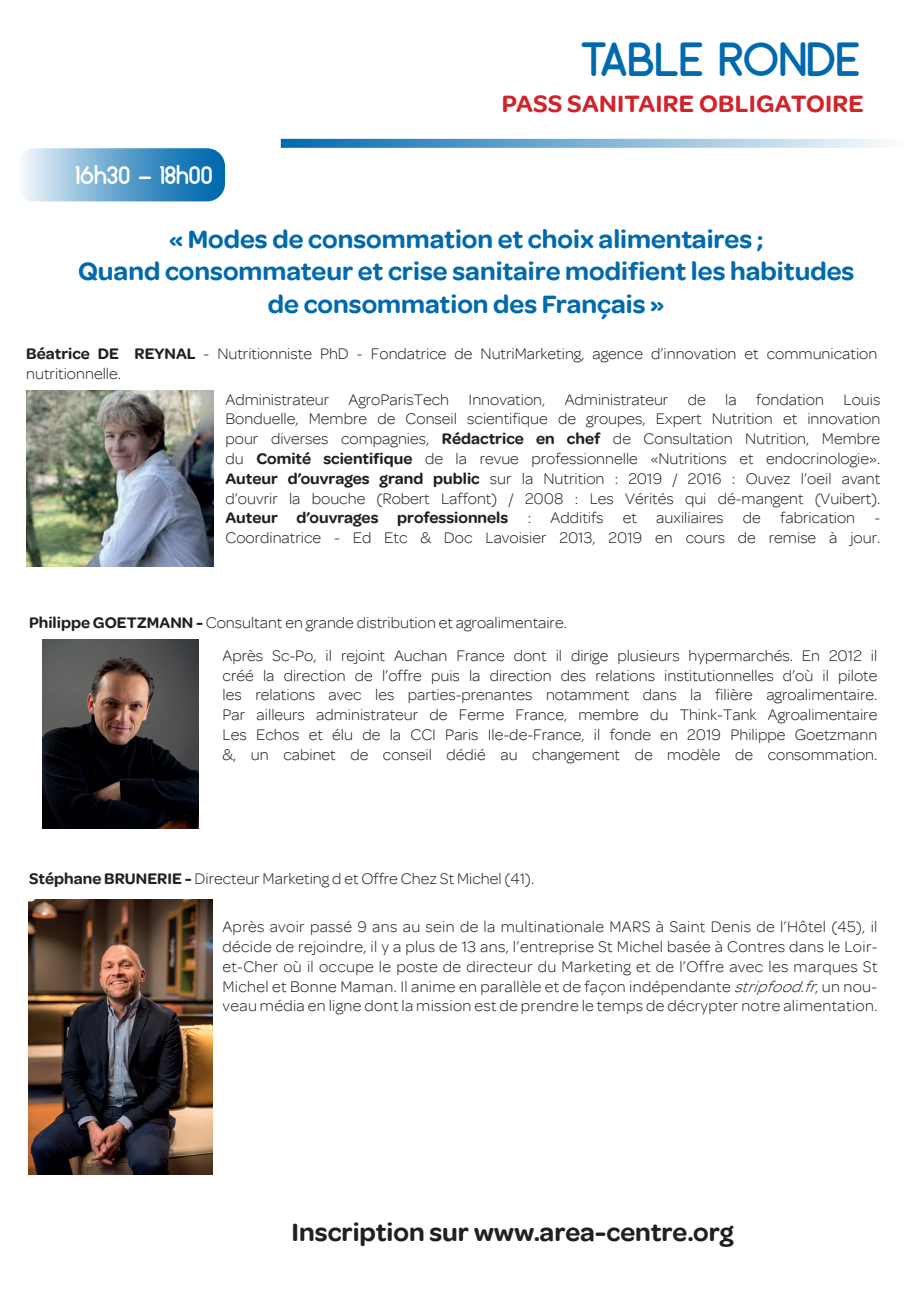
<style>
.page{position:relative;width:919px;height:1289px;background:#fff}
.page>*{position:absolute;margin:0;border:0;box-sizing:border-box;transform-origin:0 0}
.t1{font:48px "Arciform";color:#016aaf}
.t2{font:600 27px/32.4px "Omnes";color:#016aaf;text-align:center}
.t3{font:600 27px "Omnes";color:#231f20}
.t4{font:600 25.5px "Omnes";letter-spacing:.01em;color:#d1232a}
.t5{font:25.5px "Arciform";color:#fff}
.t6{font:300 16.5px/19.8px "Omnes";color:#231f20;text-align:justify}
.s1{font-weight:600}
.s2{font-style:italic}
</style>
<div class="page">
<svg style="left:281px;top:139px;width:608px;height:9px;background:#7db2d5"></svg>
<div style="left:17px;top:148px;width:208px;height:53px;background:linear-gradient(to right,#ecf3f8,#005da8);border-radius:18px"></div>
<img style="left:43px;top:639px;width:156px;height:189px">
<img style="left:26px;top:391px;width:187px;height:175px">
<img style="left:29px;top:899px;width:184px;height:275px">
<h1 class="t1" style="left:582px;top:29px;width:280px">TABLE RONDE</h1>
<h3 class="t5" style="left:75px;top:159px;width:139px">16h30 - 18h00</h3>
<h3 class="t4" style="left:501px;top:89px;width:363px">PASS SANITAIRE OBLIGATOIRE</h3>
<h2 class="t2" style="left:78px;top:222px;width:777px">« Modes de consommation et choix alimentaires ;<br>Quand consommateur et crise sanitaire modifient les habitudes de consommation des Français »</h2>
<p class="t6" style="left:26px;top:344px;width:852px"><span class="s1">Béatrice DE REYNAL</span> - Nutritionniste PhD - Fondatrice de NutriMarketing, agence d’innovation et communication nutritionnelle.</p>
<p class="t6" style="left:225px;top:389px;width:656px">Administrateur AgroParisTech Innovation, Administrateur de la fondation Louis Bonduelle, Membre de Conseil scientifique de groupes, Expert Nutrition et innovation pour diverses compagnies, <span class="s1">Rédactrice en chef</span> de Consultation Nutrition, Membre du <span class="s1">Comité scientifique</span> de la revue professionnelle «Nutritions et endocrinologie».<br><span class="s1">Auteur d’ouvrages grand public</span> sur la Nutrition : 2019 / 2016 : Ouvez l’oeil avant d’ouvrir la bouche (Robert Laffont) / 2008 : Les Vérités qui dé-mangent (Vuibert).<br><span class="s1">Auteur d’ouvrages professionnels</span> : Additifs et auxiliaires de fabrication - Coordinatrice - Ed Etc &amp; Doc Lavoisier 2013, 2019 en cours de remise à jour.</p>
<p class="t6" style="left:29px;top:612px;width:539px"><span class="s1">Philippe GOETZMANN -</span> Consultant en grande distribution et agroalimentaire.</p>
<p class="t6" style="left:222px;top:645px;width:656px">Après Sc-Po, il rejoint Auchan France dont il dirige plusieurs hypermarchés. En 2012 il créé la direction de l’offre puis la direction des relations institutionnelles d’où il pilote les relations avec les parties-prenantes notamment dans la filière agroalimentaire.<br>Par ailleurs administrateur de Ferme France, membre du Think-Tank Agroalimentaire Les Echos et élu de la CCI Paris Ile-de-France, il fonde en 2019 Philippe Goetzmann &amp;, un cabinet de conseil dédié au changement de modèle de consommation.</p>
<p class="t6" style="left:29px;top:868px;width:506px"><span class="s1">Stéphane BRUNERIE -</span> Directeur Marketing d et Offre Chez St Michel (41).</p>
<p class="t6" style="left:222px;top:916px;width:656px">Après avoir passé 9 ans au sein de la multinationale MARS à Saint Denis de l’Hôtel (45), il décide de rejoindre, il y a plus de 13 ans, l’entreprise St Michel basée à Contres dans le Loir&shy;et-Cher où il occupe le poste de directeur du Marketing et de l’Offre avec les marques St Michel et Bonne Maman. Il anime en parallèle et de façon indépendante <span class="s2">stripfood.fr</span>, un nou&shy;veau média en ligne dont la mission est de prendre le temps de décrypter notre alimentation.</p>
<h2 class="t3" style="left:291px;top:1216px;width:443px">Inscription sur www.area-centre.org</h2>
</div>
